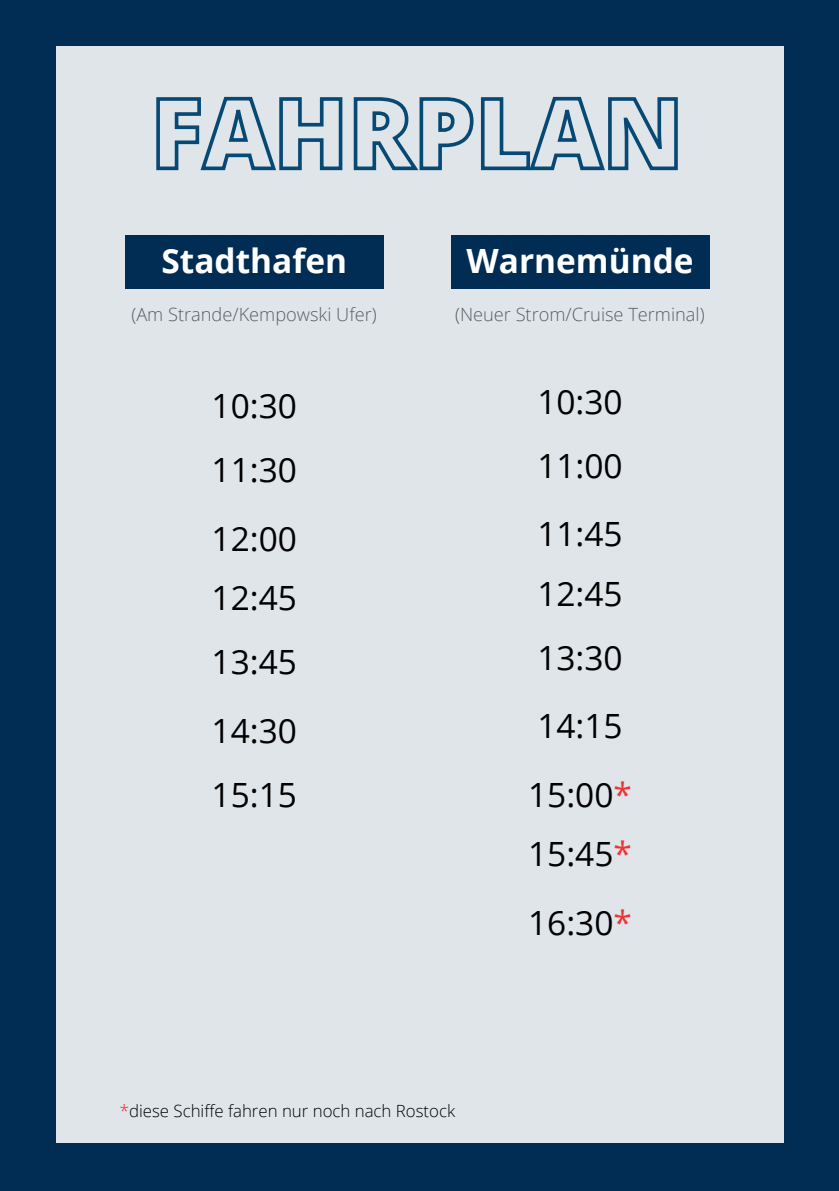
<style>
.page{position:relative;width:839px;height:1191px;background:#fff}
.page>*{position:absolute;margin:0;border:0;box-sizing:border-box;transform-origin:0 0}
.t1{font:33.4px "Open Sans";color:#000}
.t2{font:700 33.4px "Open Sans";color:#fff}
.t3{font:300 18.2px "Open Sans";color:#5e5e5e}
.t4{font:300 16.8px "Open Sans";color:#000}
.s1{color:#ee3534}
</style>
<div class="page">
<div style="left:0;top:0;width:838px;height:1191px;background:#012d55"></div>
<div style="left:56px;top:46px;width:727px;height:1097px;background:#e0e5ea"></div>
<div style="left:125px;top:235px;width:258px;height:53px;background:#012d55"></div>
<div style="left:450px;top:235px;width:259px;height:53px;background:#012d55"></div>
<svg style="left:156px;top:96px;width:522px;height:75px"></svg>
<h2 class="t2" style="left:161px;top:237px;width:187px">Stadthafen</h2>
<p class="t2" style="left:466px;top:237px;width:228px">Warnemünde</p>
<h2 class="t3" style="left:131px;top:302px;width:247px">(Am Strande/Kempowski Ufer)</h2>
<p class="t3" style="left:455px;top:302px;width:251px">(Neuer Strom/Cruise Terminal)</p>
<h3 class="t1" style="left:211px;top:383px;width:87px">10:30</h3>
<h3 class="t1" style="left:211px;top:447px;width:87px">11:30</h3>
<h3 class="t1" style="left:211px;top:515px;width:87px">12:00</h3>
<h3 class="t1" style="left:211px;top:575px;width:87px">12:45</h3>
<h3 class="t1" style="left:211px;top:639px;width:87px">13:45</h3>
<h3 class="t1" style="left:211px;top:707px;width:87px">14:30</h3>
<h3 class="t1" style="left:211px;top:771px;width:87px">15:15</h3>
<h3 class="t4" style="left:120px;top:1099px;width:337px"><span class="s1">*</span>diese Schiffe fahren nur noch nach Rostock</h3>
<h3 class="t1" style="left:537px;top:378px;width:87px">10:30</h3>
<h3 class="t1" style="left:537px;top:442px;width:87px">11:00</h3>
<h3 class="t1" style="left:537px;top:511px;width:87px">11:45</h3>
<h3 class="t1" style="left:537px;top:570px;width:87px">12:45</h3>
<h3 class="t1" style="left:537px;top:634px;width:87px">13:30</h3>
<h3 class="t1" style="left:537px;top:703px;width:87px">14:15</h3>
<p class="t1" style="left:528px;top:771px;width:105px">15:00<span class="s1">*</span></p>
<h3 class="t1" style="left:528px;top:830px;width:105px">15:45<span class="s1">*</span></h3>
<h3 class="t1" style="left:528px;top:899px;width:105px">16:30<span class="s1">*</span></h3>
</div>
